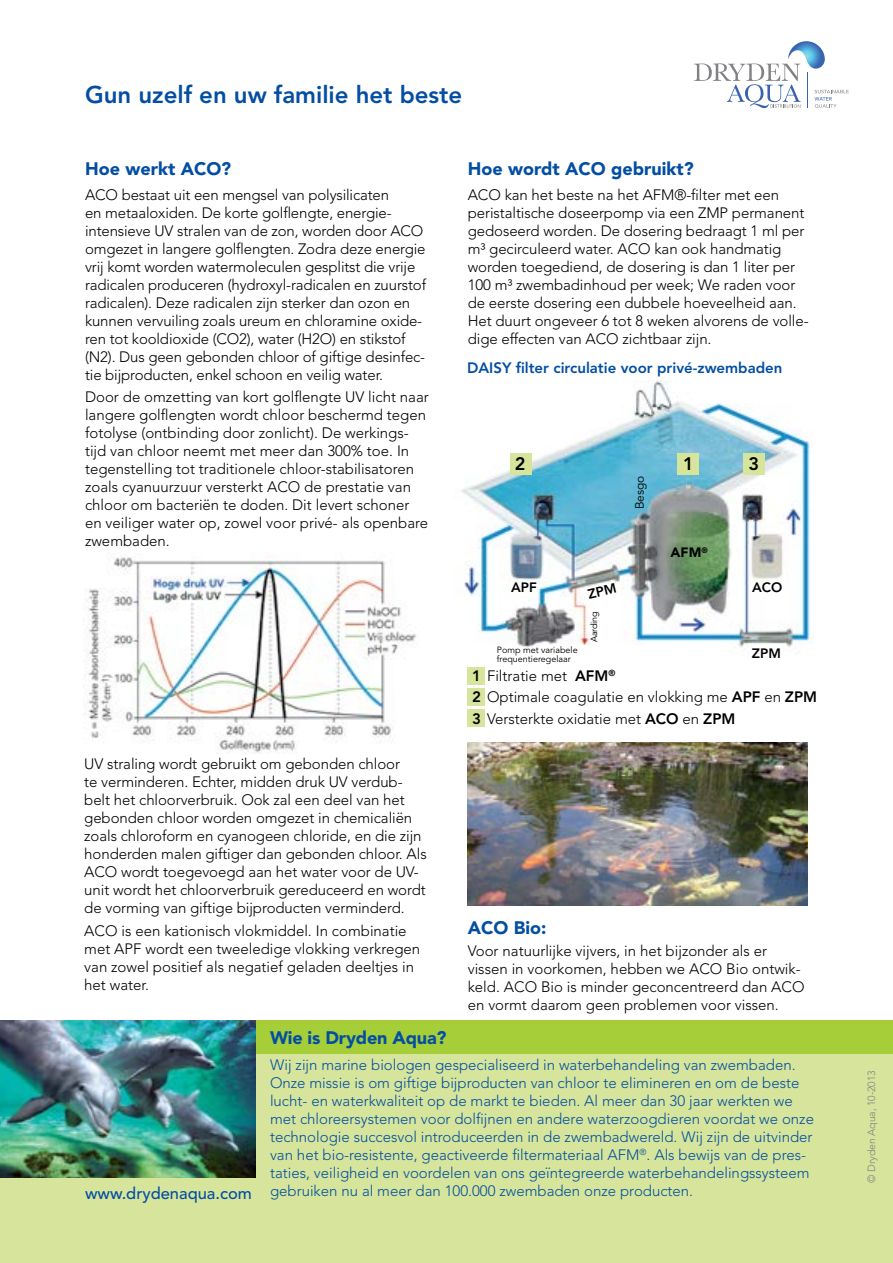
<style>
.page{position:relative;width:893px;height:1263px;background:#fff}
.page>*{position:absolute;margin:0;border:0;box-sizing:border-box;transform-origin:0 0}
.t1{font:800 24px "Avenir LT Std";color:#034ea2}
.t2{font:900 18px "Avenir";color:#034ea2}
.t3{font:800 18px "Avenir LT Std";color:#000}
.t4{font:500 16.5px "Avenir";color:#034ea2}
.t5{font:300 15px/18px "Avenir";letter-spacing:-.005em;color:#000}
.t6{font:300 15px/18px "Avenir";color:#034ea2}
.t7{font:800 15px "Avenir LT Std";color:#034ea2}
.t8{font:800 13.5px "Avenir LT Std";color:#000}
.t9{font:900 13.5px "Avenir LT Std";color:#000}
.t10{font:12px "Avenir";color:#000}
.t11{font:300 10.5px "Avenir";letter-spacing:-.01em;color:#808285}
.t12{font:9px/9.8px "Avenir";color:#000}
.s1{font-family:"Avenir LT Std";font-weight:800}
</style>
<div class="page">
<svg style="left:694px;top:41px;width:155px;height:67px"></svg>
<img style="left:468px;top:742px;width:340px;height:163px">
<div style="left:0;top:1020px;width:893px;height:243px;background:#d6e59b"></div>
<div style="left:248px;top:1020px;width:645px;height:34px;background:#a6ce39"></div>
<img style="left:0;top:1020px;width:255px;height:158px">
<img style="left:85px;top:557px;width:332px;height:196px">
<img style="left:461px;top:380px;width:352px;height:268px">
<div style="left:743px;top:454px;width:21px;height:21px;background:#d6e59b"></div>
<div style="left:677px;top:453px;width:22px;height:21px;background:#d6e59b"></div>
<div style="left:510px;top:453px;width:21px;height:21px;background:#d6e59b"></div>
<div style="left:468px;top:667px;width:17px;height:17px;background:#d6e59b"></div>
<div style="left:468px;top:688px;width:17px;height:17px;background:#d6e59b"></div>
<div style="left:468px;top:709px;width:17px;height:17px;background:#d6e59b"></div>
<svg style="left:587px;top:583px;width:29px;height:15px"></svg>
<h1 class="t1" style="left:85px;top:81px;width:379px">Gun uzelf en uw familie het beste</h1>
<p class="t2" style="left:85px;top:158px;width:148px">Hoe werkt ACO?</p>
<p class="t5" style="left:85px;top:185px;width:343px">ACO bestaat uit een mengsel van polysilicaten<br>en metaaloxiden. De korte golflengte, energie&shy;intensieve UV stralen van de zon, worden door ACO omgezet in langere golflengten. Zodra deze energie vrij komt worden watermoleculen gesplitst die vrije radicalen produceren (hydroxyl-radicalen en zuurstof radicalen). Deze radicalen zijn sterker dan ozon en kunnen vervuiling zoals ureum en chloramine oxide&shy;ren tot kooldioxide (CO2), water (H2O) en stikstof (N2). Dus geen gebonden chloor of giftige desinfec&shy;tie bijproducten, enkel schoon en veilig water.</p>
<p class="t5" style="left:85px;top:388px;width:345px">Door de omzetting van kort golflengte UV licht naar langere golflengten wordt chloor beschermd tegen fotolyse (ontbinding door zonlicht). De werkings&shy;tijd van chloor neemt met meer dan 300% toe. In tegenstelling tot traditionele chloor-stabilisatoren zoals cyanuurzuur versterkt ACO de prestatie van chloor om bacteriën te doden. Dit levert schoner en veiliger water op, zowel voor privé- als openbare zwembaden.</p>
<p class="t5" style="left:84px;top:755px;width:344px">UV straling wordt gebruikt om gebonden chloor<br>te verminderen. Echter, midden druk UV verdub&shy;belt het chloorverbruik. Ook zal een deel van het gebonden chloor worden omgezet in chemicaliën zoals chloroform en cyanogeen chloride, en die zijn honderden malen giftiger dan gebonden chloor. Als ACO wordt toegevoegd aan het water voor de UV&shy;unit wordt het chloorverbruik gereduceerd en wordt de vorming van giftige bijproducten verminderd.</p>
<p class="t5" style="left:84px;top:921px;width:337px">ACO is een kationisch vlokmiddel. In combinatie met APF wordt een tweeledige vlokking verkregen van zowel positief als negatief geladen deeltjes in het water.</p>
<p class="t2" style="left:468px;top:158px;width:227px">Hoe wordt ACO gebruikt?</p>
<p class="t5" style="left:468px;top:185px;width:342px">ACO kan het beste na het AFM®-filter met een peristaltische doseerpomp via een ZMP permanent gedoseerd worden. De dosering bedraagt 1 ml per m³ gecirculeerd water. ACO kan ook handmatig worden toegediend, de dosering is dan 1 liter per 100 m³ zwembadinhoud per week; We raden voor de eerste dosering een dubbele hoeveelheid aan.<br>Het duurt ongeveer 6 tot 8 weken alvorens de volle&shy;dige effecten van ACO zichtbaar zijn.</p>
<p class="t7" style="left:467px;top:359px;width:317px">DAISY filter circulatie voor privé-zwembaden</p>
<p class="t3" style="left:515px;top:453px;width:12px">2</p>
<p class="t10" style="left:633px;top:509px;width:35px;rotate:-90deg">Besgo</p>
<p class="t3" style="left:683px;top:453px;width:12px">1</p>
<p class="t3" style="left:749px;top:453px;width:12px">3</p>
<p class="t9" style="left:671px;top:544px;width:39px">AFM<sup>®</sup></p>
<p class="t8" style="left:511px;top:579px;width:27px">APF</p>
<p class="t8" style="left:752px;top:579px;width:32px">ACO</p>
<p class="t12" style="left:497px;top:645px;width:82px">Pomp met variabele frequentieregelaar</p>
<p class="t12" style="left:590px;top:642px;width:33px;rotate:-90deg">Aarding</p>
<p class="t8" style="left:752px;top:645px;width:30px">ZPM</p>
<p class="t5" style="left:472px;top:665px;width:347px;line-height:21.5px"><span class="s1">1</span> Filtratie met <span class="s1">AFM</span><sup>®<br></sup><span class="s1">2</span> Optimale coagulatie en vlokking me <span class="s1">APF</span> en <span class="s1">ZPM<br>3</span> Versterkte oxidatie met <span class="s1">ACO</span> en <span class="s1">ZPM</span></p>
<p class="t2" style="left:468px;top:916px;width:80px">ACO Bio:</p>
<p class="t5" style="left:468px;top:942px;width:338px">Voor natuurlijke vijvers, in het bijzonder als er vissen in voorkomen, hebben we ACO Bio ontwik&shy;keld. ACO Bio is minder geconcentreerd dan ACO en vormt daarom geen problemen voor vissen.</p>
<p class="t4" style="left:85px;top:1184px;width:168px">www.drydenaqua.com</p>
<p class="t2" style="left:270px;top:1027px;width:178px">Wie is Dryden Aqua?</p>
<p class="t6" style="left:270px;top:1055px;width:545px">Wij zijn marine biologen gespecialiseerd in waterbehandeling van zwembaden.<br>Onze missie is om giftige bijproducten van chloor te elimineren en om de beste lucht- en waterkwaliteit op de markt te bieden. Al meer dan 30 jaar werkten we met chloreersystemen voor dolfijnen en andere waterzoogdieren voordat we onze technologie succesvol introduceerden in de zwembadwereld. Wij zijn de uitvinder van het bio-resistente, geactiveerde filtermateriaal AFM<sup>®</sup>. Als bewijs van de pres&shy;taties, veiligheid en voordelen van ons geïntegreerde waterbehandelingssysteem gebruiken nu al meer dan 100.000 zwembaden onze producten.</p>
<p class="t11" style="left:865px;top:1183px;width:114px;rotate:-90deg">© Dryden Aqua, 10-2013</p>
</div>
